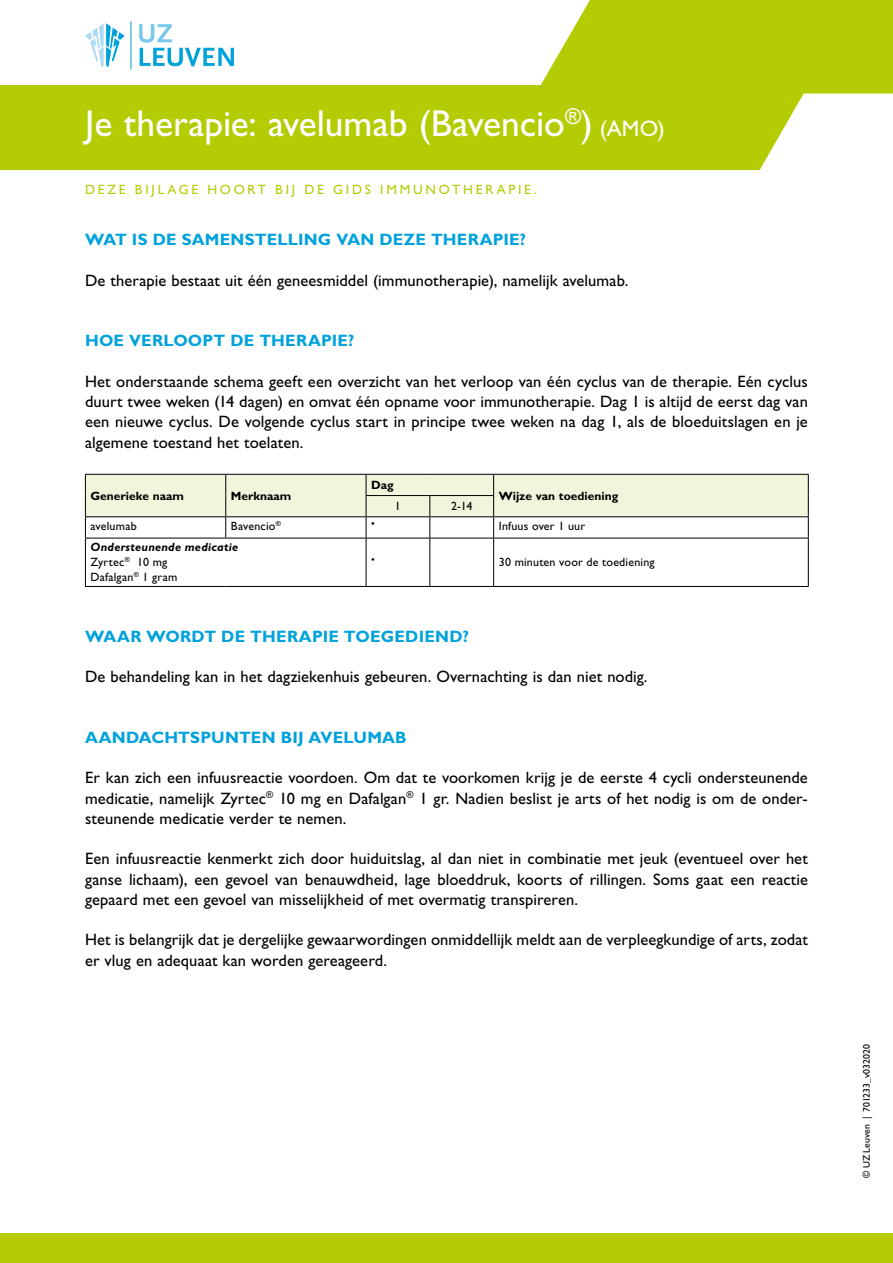
<style>
.page{position:relative;width:893px;height:1263px;background:#fff}
.page>*{position:absolute;margin:0;border:0;box-sizing:border-box;transform-origin:0 0}
.t1{font:37.5px "Gill Sans Std";letter-spacing:-.005em;color:#fff}
.t2{font:16.5px/20.2px "Gill Sans Std";letter-spacing:.005em;color:#000;text-align:justify}
.t3{font:700 16.5px "Gill Sans Std";letter-spacing:.01em;color:#00a2dc}
.t4{font:13.5px "Gill Sans Std";letter-spacing:.205em;color:#b4cc04}
.t5{font:12px "Gill Sans Std";letter-spacing:.015em;color:#000}
.t6{font:italic 700 12px/15px "Gill Sans Std";letter-spacing:.02em;color:#000}
.t7{font:700 12px "Gill Sans Std";color:#000}
.t8{font:10.5px "Gill Sans Std";color:#000}
.t9{font:9.75px "Gill Sans Std";letter-spacing:.005em;color:#000}
.s1{font-size:22.5px}
.s2{font-weight:400;font-style:normal}
</style>
<div class="page">
<div style="left:0;top:85px;width:804px;height:85px;background:#b4cc04"></div>
<svg style="left:536px;top:0;width:357px;height:94px;background:#b9cf16"></svg>
<div style="left:0;top:1233px;width:893px;height:30px;background:#b4cc04"></div>
<hr style="left:130px;top:21px;width:1px;height:48px;background:#00a2dc">
<svg style="left:139px;top:24px;width:95px;height:42px"></svg>
<svg style="left:85px;top:23px;width:40px;height:44px"></svg>
<svg style="left:85px;top:474px;width:724px;height:64px"></svg>
<hr style="left:85px;top:538px;width:141px;height:1px;background:#000">
<hr style="left:85px;top:538px;width:1px;height:48px;background:#000">
<hr style="left:226px;top:538px;width:140px;height:1px;background:#000">
<hr style="left:366px;top:538px;width:64px;height:1px;background:#000">
<hr style="left:366px;top:538px;width:1px;height:48px;background:#000">
<hr style="left:430px;top:538px;width:64px;height:1px;background:#000">
<hr style="left:429px;top:538px;width:1px;height:48px;background:#000">
<hr style="left:494px;top:538px;width:315px;height:1px;background:#000">
<hr style="left:493px;top:538px;width:1px;height:48px;background:#000">
<hr style="left:808px;top:538px;width:1px;height:48px;background:#000">
<hr style="left:85px;top:586px;width:141px;height:1px;background:#000">
<hr style="left:226px;top:586px;width:140px;height:1px;background:#000">
<hr style="left:366px;top:586px;width:64px;height:1px;background:#000">
<hr style="left:430px;top:586px;width:64px;height:1px;background:#000">
<hr style="left:494px;top:586px;width:315px;height:1px;background:#000">
<h1 class="t1" style="left:85px;top:102px;width:581px">Je therapie: avelumab (Bavencio<sup>®</sup>) <span class="s1">(AMO)</span></h1>
<p class="t4" style="left:85px;top:182px;width:453px">DEZE BIJLAGE HOORT BIJ DE GIDS IMMUNOTHERAPIE.</p>
<p class="t3" style="left:85px;top:230px;width:443px">WAT IS DE SAMENSTELLING VAN DEZE THERAPIE?</p>
<p class="t2" style="left:85px;top:270px;width:545px">De therapie bestaat uit één geneesmiddel (immunotherapie), namelijk avelumab.</p>
<p class="t3" style="left:85px;top:331px;width:271px">HOE VERLOOPT DE THERAPIE?</p>
<p class="t2" style="left:85px;top:371px;width:724px">Het onderstaande schema geeft een overzicht van het verloop van één cyclus van de therapie. Eén cyclus duurt twee weken (14 dagen) en omvat één opname voor immunotherapie. Dag 1 is altijd de eerst dag van een nieuwe cyclus. De volgende cyclus start in principe twee weken na dag 1, als de bloeduitslagen en je algemene toestand het toelaten.</p>
<p class="t7" style="left:91px;top:488px;width:95px">Generieke naam</p>
<p class="t7" style="left:231px;top:488px;width:62px">Merknaam</p>
<p class="t7" style="left:371px;top:478px;width:24px">Dag</p>
<p class="t7" style="left:499px;top:488px;width:121px">Wijze van toediening</p>
<p class="t5" style="left:395px;top:499px;width:7px">1</p>
<p class="t5" style="left:451px;top:499px;width:23px">2-14</p>
<p class="t5" style="left:91px;top:519px;width:48px">avelumab</p>
<p class="t5" style="left:231px;top:519px;width:52px">Bavencio<sup>®</sup></p>
<p class="t8" style="left:371px;top:517px;width:5px">•</p>
<p class="t5" style="left:499px;top:519px;width:88px">Infuus over 1 uur</p>
<p class="t6" style="left:91px;top:540px;width:149px">Ondersteunende medicatie<br><span class="s2">Zyrtec</span><sup>®</sup> <span class="s2">10 mg<br>Dafalgan</span><sup>®</sup> <span class="s2">1 gram</span></p>
<p class="t8" style="left:371px;top:553px;width:5px">•</p>
<p class="t5" style="left:499px;top:555px;width:157px">30 minuten voor de toediening</p>
<p class="t3" style="left:85px;top:626px;width:385px">WAAR WORDT DE THERAPIE TOEGEDIEND?</p>
<p class="t2" style="left:85px;top:666px;width:564px">De behandeling kan in het dagziekenhuis gebeuren. Overnachting is dan niet nodig.</p>
<p class="t3" style="left:85px;top:727px;width:323px">AANDACHTSPUNTEN BIJ AVELUMAB</p>
<p class="t2" style="left:85px;top:768px;width:724px">Er kan zich een infuusreactie voordoen. Om dat te voorkomen krijg je de eerste 4 cycli ondersteunende medicatie, namelijk Zyrtec<sup>®</sup> 10 mg en Dafalgan<sup>®</sup> 1 gr. Nadien beslist je arts of het nodig is om de onder&shy;steunende medicatie verder te nemen.</p>
<p class="t2" style="left:85px;top:849px;width:724px">Een infuusreactie kenmerkt zich door huiduitslag, al dan niet in combinatie met jeuk (eventueel over het ganse lichaam), een gevoel van benauwdheid, lage bloeddruk, koorts of rillingen. Soms gaat een reactie gepaard met een gevoel van misselijkheid of met overmatig transpireren.</p>
<p class="t2" style="left:85px;top:930px;width:724px">Het is belangrijk dat je dergelijke gewaarwordingen onmiddellijk meldt aan de verpleegkundige of arts, zodat er vlug en adequaat kan worden gereageerd.</p>
<p class="t9" style="left:861px;top:1178px;width:135px;rotate:-90deg">© UZ Leuven | 701233_v032020</p>
</div>
